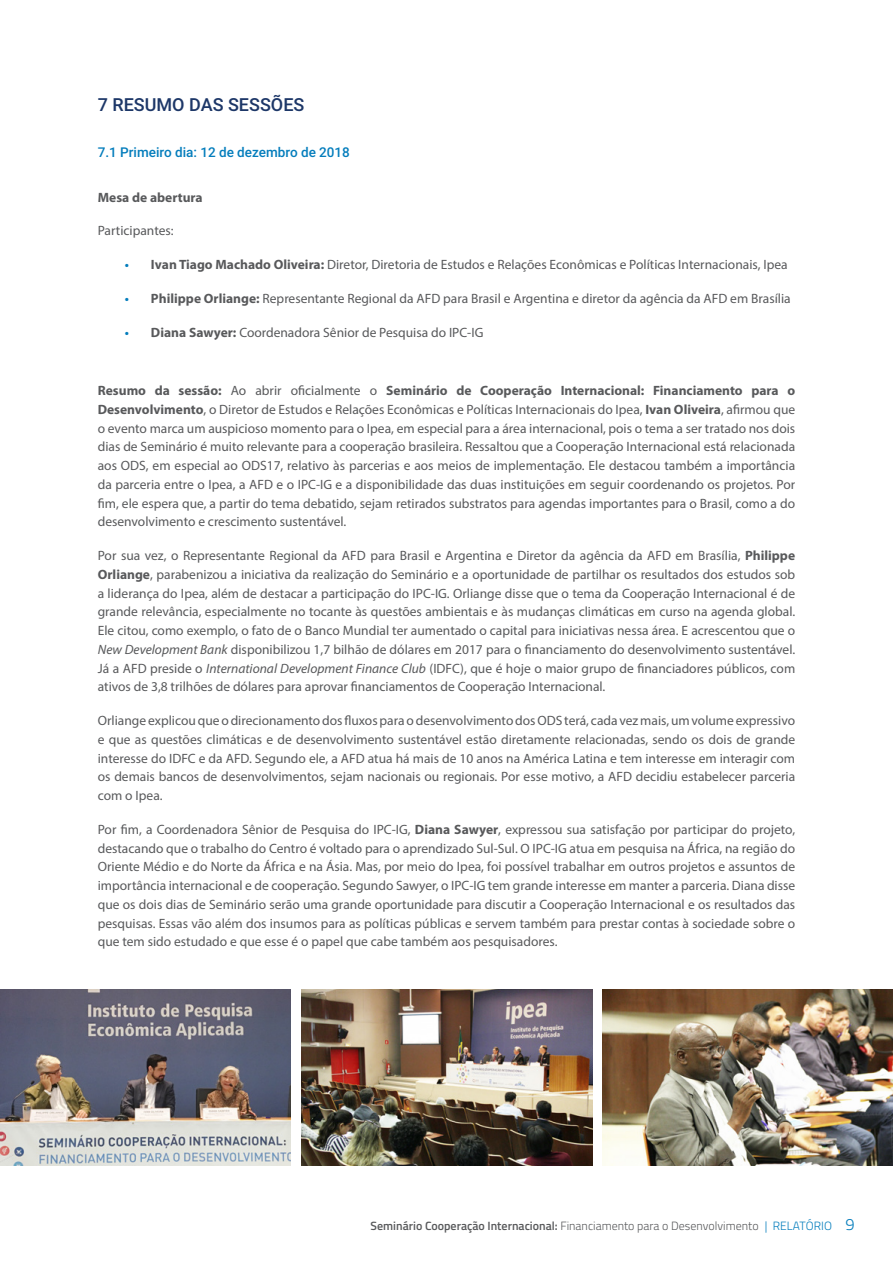
<style>
.page{position:relative;width:893px;height:1263px;background:#fff}
.page>*{position:absolute;margin:0;border:0;box-sizing:border-box;transform-origin:0 0}
.t1{font:500 18px "Roboto";color:#1d3768}
.t2{font:13.5px/18.8px "Myriad Pro";color:#58595b;text-align:justify}
.t3{font:500 13.5px "Roboto";color:#047dbc}
.t4{font:700 13.5px "Myriad Pro";color:#58595b}
.t5{font:600 12px "Titillium";color:#58595b}
.s1{font-weight:600;color:#047dbc}
.s2{font-weight:700}
.s3{font-style:italic}
.s4{font-weight:300}
.s5{font-weight:300;color:#047dbc}
.s6{font-weight:300;font-size:16.5px;color:#047dbc}
</style>
<div class="page">
<img style="left:0;top:989px;width:291px;height:176px">
<img style="left:302px;top:989px;width:291px;height:176px">
<img style="left:602px;top:989px;width:291px;height:176px">
<h1 class="t1" style="left:98px;top:92px;width:208px">7 RESUMO DAS SESSÕES</h1>
<p class="t3" style="left:98px;top:143px;width:254px">7.1 Primeiro dia: 12 de dezembro de 2018</p>
<p class="t4" style="left:98px;top:188px;width:106px">Mesa de abertura</p>
<p class="t2" style="left:98px;top:221px;width:77px">Participantes:</p>
<p class="t2" style="left:125px;top:255px;width:664px"><span class="s1">•</span> <span class="s2">Ivan Tiago Machado Oliveira:</span> Diretor, Diretoria de Estudos e Relações Econômicas e Políticas Internacionais, Ipea</p>
<p class="t2" style="left:125px;top:289px;width:667px"><span class="s1">•</span> <span class="s2">Philippe Orliange:</span> Representante Regional da AFD para Brasil e Argentina e diretor da agência da AFD em Brasília</p>
<p class="t2" style="left:125px;top:322px;width:360px"><span class="s1">•</span> <span class="s2">Diana Sawyer:</span> Coordenadora Sênior de Pesquisa do IPC-IG</p>
<p class="t2" style="left:98px;top:381px;width:699px"><span class="s2">Resumo da sessão:</span> Ao abrir oficialmente o <span class="s2">Seminário de Cooperação Internacional: Financiamento para o Desenvolvimento</span>, o Diretor de Estudos e Relações Econômicas e Políticas Internacionais do Ipea, <span class="s2">Ivan Oliveira</span>, afirmou que o evento marca um auspicioso momento para o Ipea, em especial para a área internacional, pois o tema a ser tratado nos dois dias de Seminário é muito relevante para a cooperação brasileira. Ressaltou que a Cooperação Internacional está relacionada aos ODS, em especial ao ODS17, relativo às parcerias e aos meios de implementação. Ele destacou também a importância da parceria entre o Ipea, a AFD e o IPC-IG e a disponibilidade das duas instituições em seguir coordenando os projetos. Por fim, ele espera que, a partir do tema debatido, sejam retirados substratos para agendas importantes para o Brasil, como a do desenvolvimento e crescimento sustentável.</p>
<p class="t2" style="left:98px;top:546px;width:699px">Por sua vez, o Representante Regional da AFD para Brasil e Argentina e Diretor da agência da AFD em Brasília, <span class="s2">Philippe Orliange</span>, parabenizou a iniciativa da realização do Seminário e a oportunidade de partilhar os resultados dos estudos sob a liderança do Ipea, além de destacar a participação do IPC-IG. Orliange disse que o tema da Cooperação Internacional é de grande relevância, especialmente no tocante às questões ambientais e às mudanças climáticas em curso na agenda global.<br>Ele citou, como exemplo, o fato de o Banco Mundial ter aumentado o capital para iniciativas nessa área. E acrescentou que o <span class="s3">New Development Bank</span> disponibilizou 1,7 bilhão de dólares em 2017 para o financiamento do desenvolvimento sustentável.<br>Já a AFD preside o <span class="s3">International Development Finance Club</span> (IDFC), que é hoje o maior grupo de financiadores públicos, com ativos de 3,8 trilhões de dólares para aprovar financiamentos de Cooperação Internacional.</p>
<p class="t2" style="left:98px;top:711px;width:699px">Orliange explicou que o direcionamento dos fluxos para o desenvolvimento dos ODS terá, cada vez mais, um volume expressivo e que as questões climáticas e de desenvolvimento sustentável estão diretamente relacionadas, sendo os dois de grande interesse do IDFC e da AFD. Segundo ele, a AFD atua há mais de 10 anos na América Latina e tem interesse em interagir com os demais bancos de desenvolvimentos, sejam nacionais ou regionais. Por esse motivo, a AFD decidiu estabelecer parceria com o Ipea.</p>
<p class="t2" style="left:98px;top:820px;width:699px">Por fim, a Coordenadora Sênior de Pesquisa do IPC-IG, <span class="s2">Diana Sawyer</span>, expressou sua satisfação por participar do projeto, destacando que o trabalho do Centro é voltado para o aprendizado Sul-Sul. O IPC-IG atua em pesquisa na África, na região do Oriente Médio e do Norte da África e na Ásia. Mas, por meio do Ipea, foi possível trabalhar em outros projetos e assuntos de importância internacional e de cooperação. Segundo Sawyer, o IPC-IG tem grande interesse em manter a parceria. Diana disse que os dois dias de Seminário serão uma grande oportunidade para discutir a Cooperação Internacional e os resultados das pesquisas. Essas vão além dos insumos para as políticas públicas e servem também para prestar contas à sociedade sobre o que tem sido estudado e que esse é o papel que cabe também aos pesquisadores.</p>
<p class="t5" style="left:371px;top:1216px;width:485px">Seminário Cooperação Internacional: <span class="s4">Financiamento para o Desenvolvimento</span> <span class="s5">| RELATÓRIO</span> <span class="s6">9</span></p>
</div>
